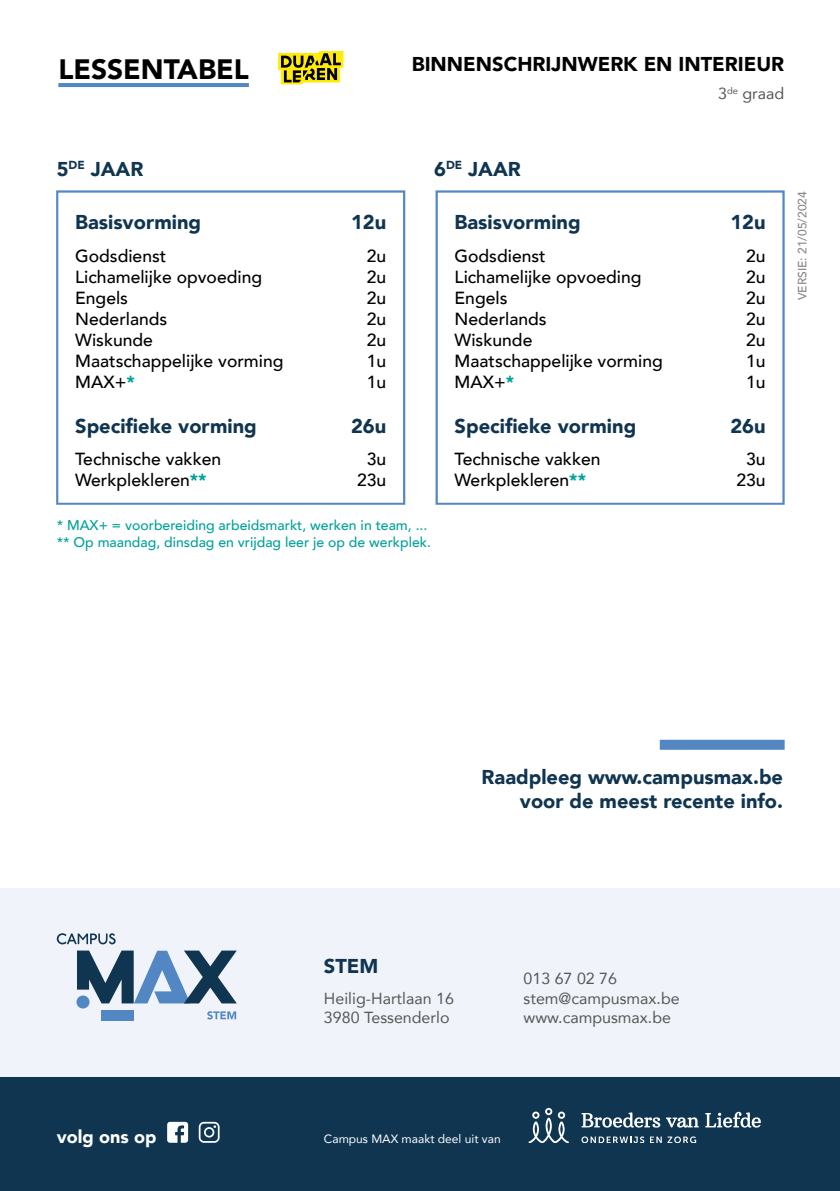
<style>
.page{position:relative;width:840px;height:1191px;background:#fff}
.page>*{position:absolute;margin:0;border:0;box-sizing:border-box;transform-origin:0 0}
.t1{font:900 28px "Avenir";color:#000}
.t2{font:900 20px/24px "Avenir";color:#103551;text-align:right}
.t3{font:900 20px "Avenir";color:#000}
.t4{font:900 18px "Avenir";color:#fff}
.t5{font:500 17.6px "Avenir";color:#000}
.t6{font:16px/19.2px "Avenir";color:#575756}
.t7{font:500 14px/16.8px "Avenir";color:#00a19a}
.t8{font:12px "Avenir";color:#fff}
.t9{font:500 12px "Avenir";color:#878787}
.t10{font:900 11.6px "Avenir";color:#103551}
.s1{font-weight:900;color:#00a19a}
.s2{font-size:20px}
</style>
<div class="page">
<div style="left:0;top:887px;width:839px;height:190px;background:#f0f3fa"></div>
<div style="left:0;top:1077px;width:839px;height:114px;background:#103551"></div>
<svg style="left:581px;top:1112px;width:117px;height:15px"></svg>
<svg style="left:705px;top:1111px;width:55px;height:16px"></svg>
<svg style="left:581px;top:1136px;width:80px;height:6px"></svg>
<svg style="left:667px;top:1136px;width:28px;height:6px"></svg>
<svg style="left:528px;top:1108px;width:40px;height:34px"></svg>
<svg style="left:167px;top:1121px;width:21px;height:21px"></svg>
<svg style="left:199px;top:1121px;width:20px;height:21px"></svg>
<hr style="left:58px;top:83px;width:191px;height:4px;background:#5287c4">
<div style="left:659px;top:739px;width:125px;height:10px;background:#5287c4"></div>
<div style="left:102px;top:1009px;width:32px;height:11px;background:#5287c4"></div>
<div style="left:76px;top:995px;width:13px;height:13px;background:#5287c4;border-radius:50%"></div>
<svg style="left:57px;top:933px;width:59px;height:11px"></svg>
<svg style="left:77px;top:950px;width:160px;height:53px"></svg>
<svg style="left:207px;top:1011px;width:29px;height:8px"></svg>
<div style="left:56px;top:190px;width:349px;height:315px;border:2px solid #5287c4"></div>
<div style="left:435px;top:190px;width:349px;height:315px;border:2px solid #5287c4"></div>
<svg style="left:278px;top:51px;width:65px;height:33px;background:#ab9f1f"></svg>
<h1 class="t1" style="left:58px;top:45px;width:192px">LESSENTABEL</h1>
<p class="t3" style="left:411px;top:47px;width:374px">BINNENSCHRIJNWERK EN INTERIEUR</p>
<p class="t6" style="left:717px;top:83px;width:68px">3<sup>de</sup> graad</p>
<p class="t2" style="left:57px;top:156px;width:88px">5<sup>DE</sup> JAAR</p>
<p class="t2" style="left:468px;top:156px;width:54px">JAAR</p>
<p class="t2" style="left:75px;top:210px;width:127px">Basisvorming</p>
<p class="t2" style="left:351px;top:210px;width:37px">12u</p>
<p class="t5" style="left:75px;top:240px;width:93px">Godsdienst</p>
<p class="t5" style="left:366px;top:240px;width:21px">2u</p>
<p class="t5" style="left:75px;top:261px;width:188px">Lichamelijke opvoeding</p>
<p class="t5" style="left:366px;top:261px;width:21px">2u</p>
<p class="t5" style="left:75px;top:282px;width:54px">Engels</p>
<p class="t5" style="left:366px;top:282px;width:21px">2u</p>
<p class="t5" style="left:75px;top:303px;width:94px">Nederlands</p>
<p class="t5" style="left:366px;top:303px;width:21px">2u</p>
<p class="t5" style="left:75px;top:324px;width:79px">Wiskunde</p>
<p class="t5" style="left:366px;top:324px;width:21px">2u</p>
<p class="t5" style="left:75px;top:345px;width:210px">Maatschappelijke vorming</p>
<p class="t5" style="left:366px;top:345px;width:21px">1u</p>
<p class="t5" style="left:75px;top:366px;width:61px">MAX+<span class="s1">*</span></p>
<p class="t5" style="left:366px;top:366px;width:21px">1u</p>
<p class="t2" style="left:75px;top:413px;width:183px">Specifieke vorming</p>
<p class="t2" style="left:351px;top:413px;width:37px">26u</p>
<p class="t5" style="left:75px;top:444px;width:147px">Technische vakken</p>
<p class="t5" style="left:366px;top:444px;width:21px">3u</p>
<p class="t5" style="left:75px;top:465px;width:133px">Werkplekleren<span class="s1">**</span></p>
<p class="t5" style="left:357px;top:465px;width:31px">23u</p>
<p class="t10" style="left:434px;top:155px;width:30px"><span class="s2">6</span>DE</p>
<p class="t2" style="left:454px;top:210px;width:127px">Basisvorming</p>
<p class="t2" style="left:730px;top:210px;width:37px">12u</p>
<p class="t5" style="left:454px;top:240px;width:93px">Godsdienst</p>
<p class="t5" style="left:745px;top:240px;width:21px">2u</p>
<p class="t5" style="left:454px;top:261px;width:188px">Lichamelijke opvoeding</p>
<p class="t5" style="left:745px;top:261px;width:21px">2u</p>
<p class="t5" style="left:454px;top:282px;width:54px">Engels</p>
<p class="t5" style="left:745px;top:282px;width:21px">2u</p>
<p class="t5" style="left:454px;top:303px;width:94px">Nederlands</p>
<p class="t5" style="left:745px;top:303px;width:21px">2u</p>
<p class="t5" style="left:454px;top:324px;width:79px">Wiskunde</p>
<p class="t5" style="left:745px;top:324px;width:21px">2u</p>
<p class="t5" style="left:454px;top:345px;width:210px">Maatschappelijke vorming</p>
<p class="t5" style="left:745px;top:345px;width:21px">1u</p>
<p class="t5" style="left:454px;top:366px;width:61px">MAX+<span class="s1">*</span></p>
<p class="t5" style="left:745px;top:366px;width:21px">1u</p>
<p class="t2" style="left:454px;top:413px;width:183px">Specifieke vorming</p>
<p class="t2" style="left:730px;top:413px;width:37px">26u</p>
<p class="t5" style="left:454px;top:444px;width:147px">Technische vakken</p>
<p class="t5" style="left:745px;top:444px;width:21px">3u</p>
<p class="t5" style="left:454px;top:465px;width:133px">Werkplekleren<span class="s1">**</span></p>
<p class="t5" style="left:736px;top:465px;width:31px">23u</p>
<p class="t7" style="left:57px;top:516px;width:375px">* MAX+ = voorbereiding arbeidsmarkt, werken in team, ... ** Op maandag, dinsdag en vrijdag leer je op de werkplek.</p>
<p class="t9" style="left:791px;top:300px;width:110px;rotate:-90deg">VERSIE: 21/05/2024</p>
<p class="t2" style="left:481px;top:765px;width:303px">Raadpleeg www.campusmax.be voor de meest recente info.</p>
<p class="t2" style="left:324px;top:953px;width:56px">STEM</p>
<p class="t6" style="left:324px;top:988px;width:131px">Heilig-Hartlaan 16<br>3980 Tessenderlo</p>
<p class="t6" style="left:523px;top:968px;width:157px">013 67 02 76 stem@campusmax.be www.campusmax.be</p>
<p class="t4" style="left:57px;top:1121px;width:101px">volg ons op</p>
<p class="t8" style="left:324px;top:1129px;width:178px">Campus MAX maakt deel uit van</p>
</div>
